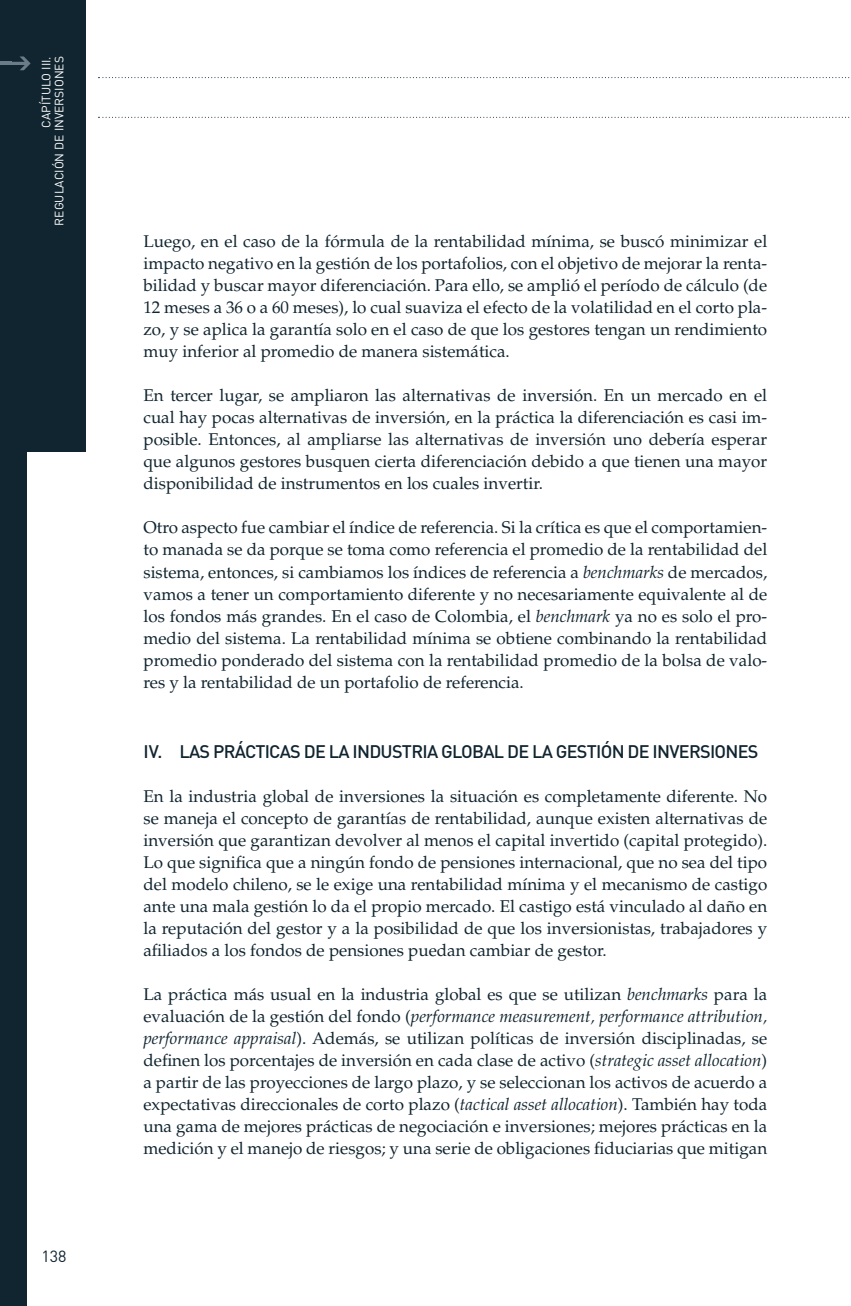
<style>
.page{position:relative;width:851px;height:1306px;background:#fff}
.page>*{position:absolute;margin:0;border:0;box-sizing:border-box;transform-origin:0 0}
.t1{font:500 18px "DIN";letter-spacing:.395em;color:#112530}
.t2{font:17px/22px "Palatino";color:#112530;text-align:justify}
.t3{font:16px "DIN";color:#112530}
.t4{font:12px/13px "DIN";color:#fff;text-align:right}
.s1{font-style:italic}
</style>
<div class="page">
<div style="left:0;top:0;width:86px;height:451px;background:#112530"></div>
<div style="left:0;top:359px;width:27px;height:946px;background:#112530"></div>
<svg style="left:0;top:56px;width:31px;height:14px"></svg>
<svg style="left:98px;top:117px;width:752px;height:1px"></svg>
<svg style="left:98px;top:77px;width:752px;height:1px"></svg>
<p class="t4" style="left:39px;top:225px;width:171px;rotate:-90deg">Capítulo Iii .<br>regulación de inversiones</p>
<p class="t3" style="left:41px;top:1246px;width:27px">138</p>
<p class="t2" style="left:143px;top:231px;width:625px">Luego, en el caso de la fórmula de la rentabilidad mínima, se buscó minimizar el impacto negativo en la gestión de los portafolios, con el objetivo de mejorar la renta&shy;bilidad y buscar mayor diferenciación. Para ello, se amplió el período de cálculo (de 12 meses a 36 o a 60 meses), lo cual suaviza el efecto de la volatilidad en el corto pla&shy;zo, y se aplica la garantía solo en el caso de que los gestores tengan un rendimiento muy inferior al promedio de manera sistemática.</p>
<p class="t2" style="left:143px;top:385px;width:625px">En tercer lugar, se ampliaron las alternativas de inversión. En un mercado en el cual hay pocas alternativas de inversión, en la práctica la diferenciación es casi im&shy;posible. Entonces, al ampliarse las alternativas de inversión uno debería esperar que algunos gestores busquen cierta diferenciación debido a que tienen una mayor disponibilidad de instrumentos en los cuales invertir.</p>
<p class="t2" style="left:143px;top:517px;width:625px">Otro aspecto fue cambiar el índice de referencia. Si la crítica es que el comportamien&shy;to manada se da porque se toma como referencia el promedio de la rentabilidad del sistema, entonces, si cambiamos los índices de referencia a <span class="s1">benchmarks</span> de mercados, vamos a tener un comportamiento diferente y no necesariamente equivalente al de los fondos más grandes. En el caso de Colombia, el <span class="s1">benchmark</span> ya no es solo el pro&shy;medio del sistema. La rentabilidad mínima se obtiene combinando la rentabilidad promedio ponderado del sistema con la rentabilidad promedio de la bolsa de valo&shy;res y la rentabilidad de un portafolio de referencia.</p>
<p class="t1" style="left:143px;top:739px;width:112px">IV. LAS PRÁCTICAS</p>
<p class="t1" style="left:304px;top:739px;width:60px">DELAINDUSTRIA</p>
<p class="t1" style="left:441px;top:739px;width:12px">GLOBAL</p>
<p class="t1" style="left:507px;top:739px;width:60px">DELAGESTIÓN</p>
<p class="t1" style="left:627px;top:739px;width:62px">DE INVERSIONES</p>
<p class="t2" style="left:143px;top:785px;width:625px">En la industria global de inversiones la situación es completamente diferente. No se maneja el concepto de garantías de rentabilidad, aunque existen alternativas de inversión que garantizan devolver al menos el capital invertido (capital protegido).<br>Lo que significa que a ningún fondo de pensiones internacional, que no sea del tipo del modelo chileno, se le exige una rentabilidad mínima y el mecanismo de castigo ante una mala gestión lo da el propio mercado. El castigo está vinculado al daño en la reputación del gestor y a la posibilidad de que los inversionistas, trabajadores y afiliados a los fondos de pensiones puedan cambiar de gestor.</p>
<p class="t2" style="left:143px;top:983px;width:625px">La práctica más usual en la industria global es que se utilizan <span class="s1">benchmarks</span> para la evaluación de la gestión del fondo (<span class="s1">performance measurement, performance attribution, performance appraisal</span>). Además, se utilizan políticas de inversión disciplinadas, se definen los porcentajes de inversión en cada clase de activo (<span class="s1">strategic asset allocation</span>) a partir de las proyecciones de largo plazo, y se seleccionan los activos de acuerdo a expectativas direccionales de corto plazo (<span class="s1">tactical asset allocation</span>). También hay toda una gama de mejores prácticas de negociación e inversiones; mejores prácticas en la medición y el manejo de riesgos; y una serie de obligaciones fiduciarias que mitigan</p>
</div>
